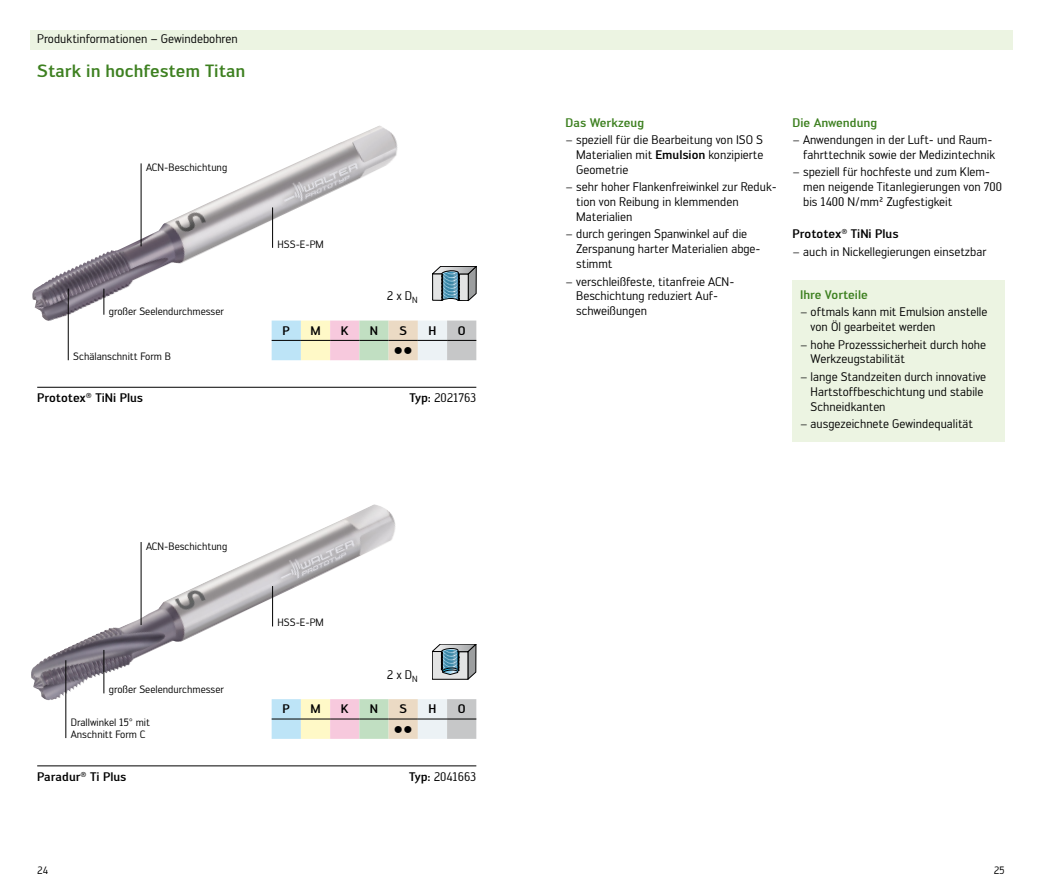
<style>
.page{position:relative;width:1042px;height:893px;background:#fff}
.page>*{position:absolute;margin:0;border:0;box-sizing:border-box;transform-origin:0 0}
.Headline{font:500 17.5px "Walter PRO";color:#3d8020}
.Indent-dash-list_7on{font:12.25px/14.9px "Walter PRO";color:#000}
.Sub-Head{font:500 12.25px "Walter PRO";color:#000}
.Sub-Head-2{font:500 12.25px "Walter PRO";color:#3d8020}
.t1{font:10.5px "Walter PRO";color:#000}
.t2{font:10.5px "Montan Pi";color:#000}
.s1{font-weight:500}
</style>
<div class="page">
<svg style="left:272px;top:321px;width:204px;height:39px;background:#d8d9d1"></svg>
<svg style="left:272px;top:699px;width:204px;height:40px;background:#d8d9d0"></svg>
<svg style="left:432px;top:644px;width:44px;height:35px;background:#94a2a8"></svg>
<svg style="left:432px;top:266px;width:44px;height:35px;background:#8c9ca4"></svg>
<div style="left:30px;top:30px;width:982px;height:20px;background:#ecf4e2"></div>
<img style="left:31px;top:521px;width:308px;height:179px">
<img style="left:32px;top:142px;width:310px;height:179px">
<hr style="left:37px;top:387px;width:439px;height:1px;background:#000">
<hr style="left:37px;top:766px;width:439px;height:1px;background:#000">
<div style="left:792px;top:280px;width:213px;height:161px;background:#ecf4e2"></div>
<hr style="left:68px;top:289px;width:1px;height:71px;background:#000">
<hr style="left:66px;top:660px;width:1px;height:78px;background:#000">
<hr style="left:141px;top:163px;width:1px;height:83px;background:#000">
<hr style="left:141px;top:542px;width:1px;height:83px;background:#000">
<hr style="left:272px;top:207px;width:1px;height:41px;background:#000">
<hr style="left:272px;top:586px;width:1px;height:40px;background:#000">
<hr style="left:104px;top:650px;width:1px;height:43px;background:#000">
<svg style="left:104px;top:289px;width:1px;height:26px"></svg>
<p class="Indent-dash-list_7on" style="left:37px;top:31px;width:202px">Produktinformationen – Gewindebohren</p>
<p class="Headline" style="left:37px;top:60px;width:210px">Stark in hochfestem Titan</p>
<p class="t1" style="left:146px;top:161px;width:83px">ACN-Beschichtung</p>
<p class="t1" style="left:109px;top:304px;width:117px">großer Seelendurchmesser</p>
<p class="t1" style="left:73px;top:350px;width:99px">Schälanschnitt Form B</p>
<p class="t1" style="left:277px;top:238px;width:48px">HSS-E-PM</p>
<p class="Indent-dash-list_7on" style="left:387px;top:288px;width:32px">2xD<sub>N</sub></p>
<p class="Sub-Head" style="left:283px;top:323px;width:9px">P</p>
<p class="Sub-Head" style="left:310px;top:323px;width:12px">M</p>
<p class="Sub-Head" style="left:341px;top:323px;width:9px">K</p>
<p class="Sub-Head" style="left:370px;top:323px;width:10px">N</p>
<p class="Sub-Head" style="left:399px;top:323px;width:9px">S</p>
<p class="Sub-Head" style="left:428px;top:323px;width:9px">H</p>
<p class="Sub-Head" style="left:458px;top:323px;width:9px">O</p>
<p class="t2" style="left:395px;top:344px;width:18px">C C</p>
<p class="Sub-Head" style="left:37px;top:390px;width:107px">Prototex<sup>®</sup> TiNi Plus</p>
<p class="Indent-dash-list_7on" style="left:409px;top:390px;width:68px"><span class="s1">Typ:</span> 2021763</p>
<p class="t1" style="left:146px;top:539px;width:83px">ACN-Beschichtung</p>
<p class="t1" style="left:109px;top:683px;width:117px">großer Seelendurchmesser</p>
<p class="t1" style="left:71px;top:716px;width:81px">Drallwinkel 15° mit</p>
<p class="t1" style="left:71px;top:728px;width:76px">Anschnitt Form C</p>
<p class="t1" style="left:277px;top:616px;width:48px">HSS-E-PM</p>
<p class="Indent-dash-list_7on" style="left:387px;top:667px;width:32px">2xD<sub>N</sub></p>
<p class="Sub-Head" style="left:283px;top:701px;width:9px">P</p>
<p class="Sub-Head" style="left:310px;top:701px;width:12px">M</p>
<p class="Sub-Head" style="left:341px;top:701px;width:9px">K</p>
<p class="Sub-Head" style="left:370px;top:701px;width:10px">N</p>
<p class="Sub-Head" style="left:399px;top:701px;width:9px">S</p>
<p class="Sub-Head" style="left:428px;top:701px;width:9px">H</p>
<p class="Sub-Head" style="left:458px;top:701px;width:9px">O</p>
<p class="t2" style="left:395px;top:723px;width:18px">C C</p>
<p class="Sub-Head" style="left:37px;top:769px;width:91px">Paradur<sup>®</sup> Ti Plus</p>
<p class="Indent-dash-list_7on" style="left:409px;top:769px;width:69px"><span class="s1">Typ:</span> 2041663</p>
<p class="Sub-Head-2" style="left:566px;top:115px;width:80px">Das Werkzeug</p>
<p class="Indent-dash-list_7on" style="left:576px;top:132px;width:189px;text-align:justify;text-indent:-11px">− speziell für die Bearbeitung von ISO S Materialien mit <span class="s1">Emulsion</span> konzipierte Geometrie</p>
<p class="Indent-dash-list_7on" style="left:576px;top:179px;width:202px;text-indent:-11px">− sehr hoher Flankenfreiwinkel zur Reduk&shy;tion von Reibung in klemmenden<br>Materialien</p>
<p class="Indent-dash-list_7on" style="left:576px;top:226px;width:186px;text-indent:-11px">− durch geringen Spanwinkel auf die<br>Zerspanung harter Materialien abge&shy;stimmt</p>
<p class="Indent-dash-list_7on" style="left:576px;top:273px;width:160px;text-indent:-11px">− verschleißfeste, titanfreie ACN-<br>Beschichtung reduziert Auf-- schweißungen</p>
<p class="Sub-Head-2" style="left:792px;top:115px;width:86px">Die Anwendung</p>
<p class="Indent-dash-list_7on" style="left:792px;top:132px;width:204px;text-align:right">− Anwendungen in der Luft- und Raum&shy;fahrttechnik sowie der Medizintechnik</p>
<p class="Indent-dash-list_7on" style="left:803px;top:164px;width:200px;text-indent:-11px">− speziell für hochfeste und zum Klem&shy;men neigende Titanlegierungen von 700 bis 1400 N/mm² Zugfestigkeit</p>
<p class="Sub-Head" style="left:792px;top:226px;width:107px">Prototex<sup>®</sup> TiNi Plus</p>
<p class="Indent-dash-list_7on" style="left:792px;top:244px;width:195px">− auch in Nickellegierungen einsetzbar</p>
<p class="Sub-Head-2" style="left:800px;top:287px;width:69px">Ihre Vorteile</p>
<p class="Indent-dash-list_7on" style="left:810px;top:304px;width:178px;text-indent:-11px">− oftmals kann mit Emulsion anstelle von Öl gearbeitet werden</p>
<p class="Indent-dash-list_7on" style="left:810px;top:336px;width:177px;text-indent:-11px">− hohe Prozesssicherheit durch hohe<br>Werkzeugstabilität</p>
<p class="Indent-dash-list_7on" style="left:810px;top:369px;width:177px;text-indent:-11px">− lange Standzeiten durch innovative<br>Hartstoffbeschichtung und stabile<br>Schneidkanten</p>
<p class="Indent-dash-list_7on" style="left:800px;top:416px;width:174px">− ausgezeichnete Gewindequalität</p>
<p class="t1" style="left:37px;top:864px;width:12px">24</p>
<p class="t1" style="left:994px;top:864px;width:12px">25</p>
</div>
